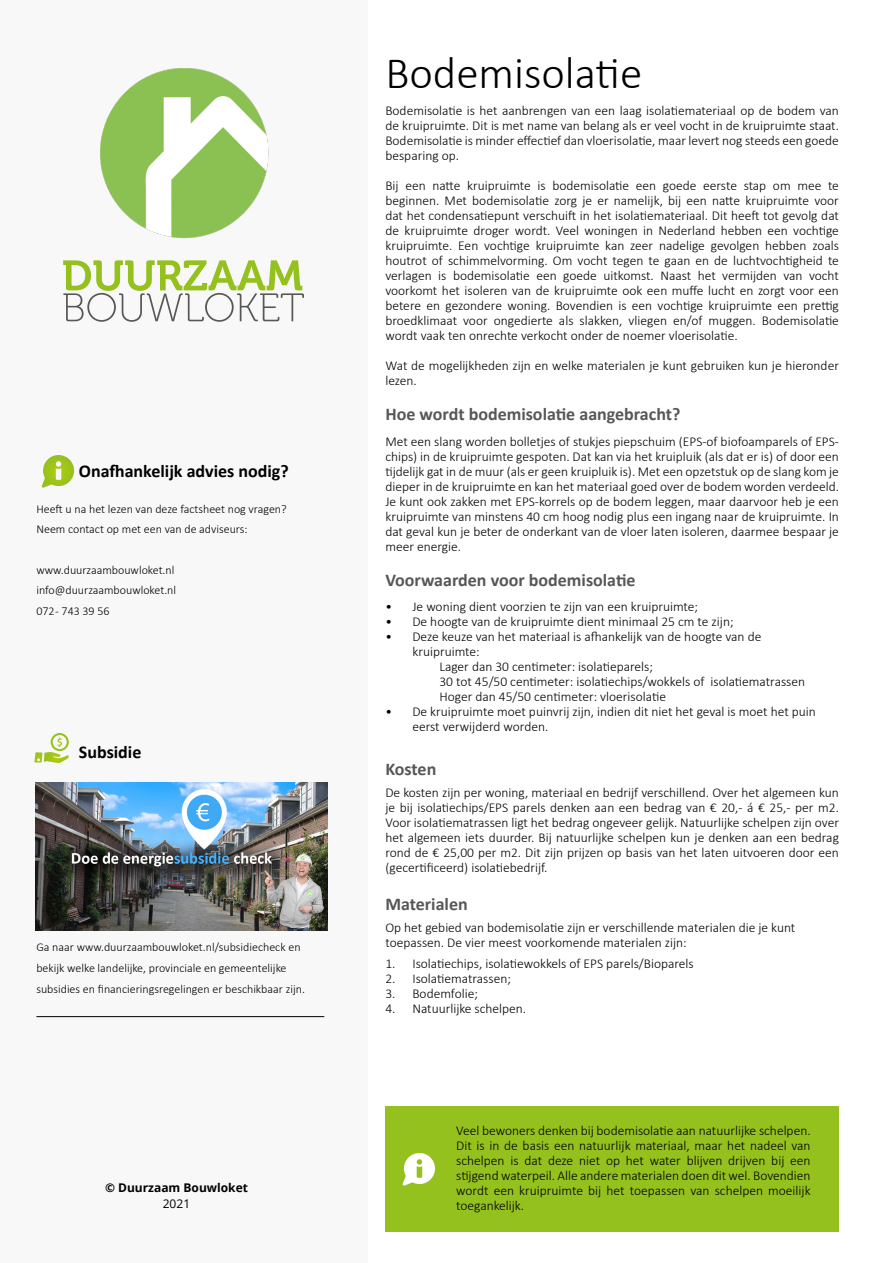
<style>
.page{position:relative;width:893px;height:1263px;background:#fff}
.page>*{position:absolute;margin:0;border:0;box-sizing:border-box;transform-origin:0 0}
.Kop_2{font:300 45px "Calibri";color:#000}
.Kop_3{font:700 18px "Calibri";color:#575756}
.t1{font:700 18px "Calibri";color:#000}
.Tekst{font:300 13.5px/15px "Calibri";color:#000;text-align:justify}
.t2{font:300 12px/20.4px "Calibri";color:#000}
.t3{font:700 12px "Open Sans";color:#000}
.t4{font:12px "Open Sans";color:#000}
</style>
<div class="page">
<div style="left:0;top:0;width:367px;height:1263px;background:#f9f8f8"></div>
<svg style="left:63px;top:260px;width:241px;height:62px"></svg>
<hr style="left:36px;top:1016px;width:288px;height:1px;background:#000">
<svg style="left:34px;top:733px;width:35px;height:30px"></svg>
<img style="left:35px;top:783px;width:292px;height:147px">
<svg style="left:42px;top:455px;width:32px;height:33px"></svg>
<div style="left:385px;top:1107px;width:454px;height:125px;background:#95c11f"></div>
<svg style="left:402px;top:1153px;width:33px;height:33px"></svg>
<img style="left:100px;top:68px;width:169px;height:171px">
<h2 class="t1" style="left:79px;top:459px;width:211px">Onafhankelijk advies nodig?</h2>
<p class="t2" style="left:36px;top:498px;width:252px">Heeft u na het lezen van deze factsheet nog vragen?<br>Neem contact op met een van de adviseurs:</p>
<p class="t2" style="left:36px;top:560px;width:141px">www.duurzaambouwloket.nl info@duurzaambouwloket.nl<br>072 - 743 39 56</p>
<h2 class="t1" style="left:79px;top:739px;width:64px">Subsidie</h2>
<p class="t2" style="left:36px;top:936px;width:270px;line-height:21px">Ga naar www.duurzaambouwloket.nl/subsidiecheck en bekijk welke landelijke, provinciale en gemeentelijke subsidies en financieringsregelingen er beschikbaar zijn.</p>
<p class="t3" style="left:105px;top:1179px;width:144px">© Duurzaam Bouwloket</p>
<p class="t4" style="left:163px;top:1196px;width:29px">2021</p>
<h2 class="Kop_2" style="left:385px;top:45px;width:258px">Bodemisolatie</h2>
<p class="Tekst" style="left:385px;top:103px;width:455px">Bodemisolatie is het aanbrengen van een laag isolatiemateriaal op de bodem van de kruipruimte. Dit is met name van belang als er veel vocht in de kruipruimte staat.<br>Bodemisolatie is minder effectief dan vloerisolatie, maar levert nog steeds een goede besparing op.</p>
<p class="Tekst" style="left:385px;top:178px;width:455px">Bij een natte kruipruimte is bodemisolatie een goede eerste stap om mee te beginnen. Met bodemisolatie zorg je er namelijk, bij een natte kruipruimte voor dat het condensatiepunt verschuift in het isolatiemateriaal. Dit heeft tot gevolg dat de kruipruimte droger wordt. Veel woningen in Nederland hebben een vochtige kruipruimte. Een vochtige kruipruimte kan zeer nadelige gevolgen hebben zoals houtrot of schimmelvorming. Om vocht tegen te gaan en de luchtvochtigheid te verlagen is bodemisolatie een goede uitkomst. Naast het vermijden van vocht voorkomt het isoleren van de kruipruimte ook een muffe lucht en zorgt voor een betere en gezondere woning. Bovendien is een vochtige kruipruimte een prettig broedklimaat voor ongedierte als slakken, vliegen en/of muggen. Bodemisolatie wordt vaak ten onrechte verkocht onder de noemer vloerisolatie.</p>
<p class="Tekst" style="left:385px;top:358px;width:455px">Wat de mogelijkheden zijn en welke materialen je kunt gebruiken kun je hieronder lezen.</p>
<h3 class="Kop_3" style="left:385px;top:401px;width:297px">Hoe wordt bodemisolatie aangebracht?</h3>
<p class="Tekst" style="left:385px;top:434px;width:455px">Met een slang worden bolletjes of stukjes piepschuim (EPS-of biofoamparels of EPS&shy;chips) in de kruipruimte gespoten. Dat kan via het kruipluik (als dat er is) of door een tijdelijk gat in de muur (als er geen kruipluik is). Met een opzetstuk op de slang kom je dieper in de kruipruimte en kan het materiaal goed over de bodem worden verdeeld.<br>Je kunt ook zakken met EPS-korrels op de bodem leggen, maar daarvoor heb je een kruipruimte van minstens 40 cm hoog nodig plus een ingang naar de kruipruimte. In dat geval kun je beter de onderkant van de vloer laten isoleren, daarmee bespaar je meer energie.</p>
<h3 class="Kop_3" style="left:385px;top:567px;width:252px">Voorwaarden voor bodemisolatie</h3>
<p class="Tekst" style="left:385px;top:599px;width:314px">• Je woning dient voorzien te zijn van een kruipruimte;</p>
<p class="Tekst" style="left:385px;top:614px;width:350px">• De hoogte van de kruipruimte dient minimaal 25 cm te zijn;</p>
<p class="Tekst" style="left:385px;top:629px;width:377px">• Deze keuze van het materiaal is afhankelijk van de hoogte van de</p>
<p class="Tekst" style="left:412px;top:644px;width:69px">kruipruimte:</p>
<p class="Tekst" style="left:439px;top:659px;width:215px">Lager dan 30 centimeter: isolatieparels;</p>
<p class="Tekst" style="left:439px;top:674px;width:367px">30 tot 45/50 centimeter: isolatiechips/wokkels of isolatiematrassen</p>
<p class="Tekst" style="left:439px;top:689px;width:228px">Hoger dan 45/50 centimeter: vloerisolatie</p>
<p class="Tekst" style="left:412px;top:704px;width:405px;text-indent:-27px">• De kruipruimte moet puinvrij zijn, indien dit niet het geval is moet het puin eerst verwijderd worden.</p>
<h3 class="Kop_3" style="left:385px;top:757px;width:52px">Kosten</h3>
<p class="Tekst" style="left:385px;top:785px;width:455px">De kosten zijn per woning, materiaal en bedrijf verschillend. Over het algemeen kun je bij isolatiechips/EPS parels denken aan een bedrag van € 20,- á € 25,- per m2.<br>Voor isolatiematrassen ligt het bedrag ongeveer gelijk. Natuurlijke schelpen zijn over het algemeen iets duurder. Bij natuurlijke schelpen kun je denken aan een bedrag rond de € 25,00 per m2. Dit zijn prijzen op basis van het laten uitvoeren door een (gecertificeerd) isolatiebedrijf.</p>
<h3 class="Kop_3" style="left:385px;top:892px;width:84px">Materialen</h3>
<p class="Tekst" style="left:385px;top:920px;width:411px">Op het gebied van bodemisolatie zijn er verschillende materialen die je kunt toepassen. De vier meest voorkomende materialen zijn:</p>
<p class="Tekst" style="left:385px;top:956px;width:310px">1. Isolatiechips, isolatiewokkels of EPS parels/Bioparels</p>
<p class="Tekst" style="left:385px;top:971px;width:127px">2. Isolatiematrassen;</p>
<p class="Tekst" style="left:385px;top:986px;width:94px">3. Bodemfolie;</p>
<p class="Tekst" style="left:385px;top:1001px;width:142px">4. Natuurlijke schelpen.</p>
<p class="Tekst" style="left:456px;top:1123px;width:356px">Veel bewoners denken bij bodemisolatie aan natuurlijke schelpen.<br>Dit is in de basis een natuurlijk materiaal, maar het nadeel van schelpen is dat deze niet op het water blijven drijven bij een stijgend waterpeil. Alle andere materialen doen dit wel. Bovendien wordt een kruipruimte bij het toepassen van schelpen moeilijk toegankelijk.</p>
</div>
